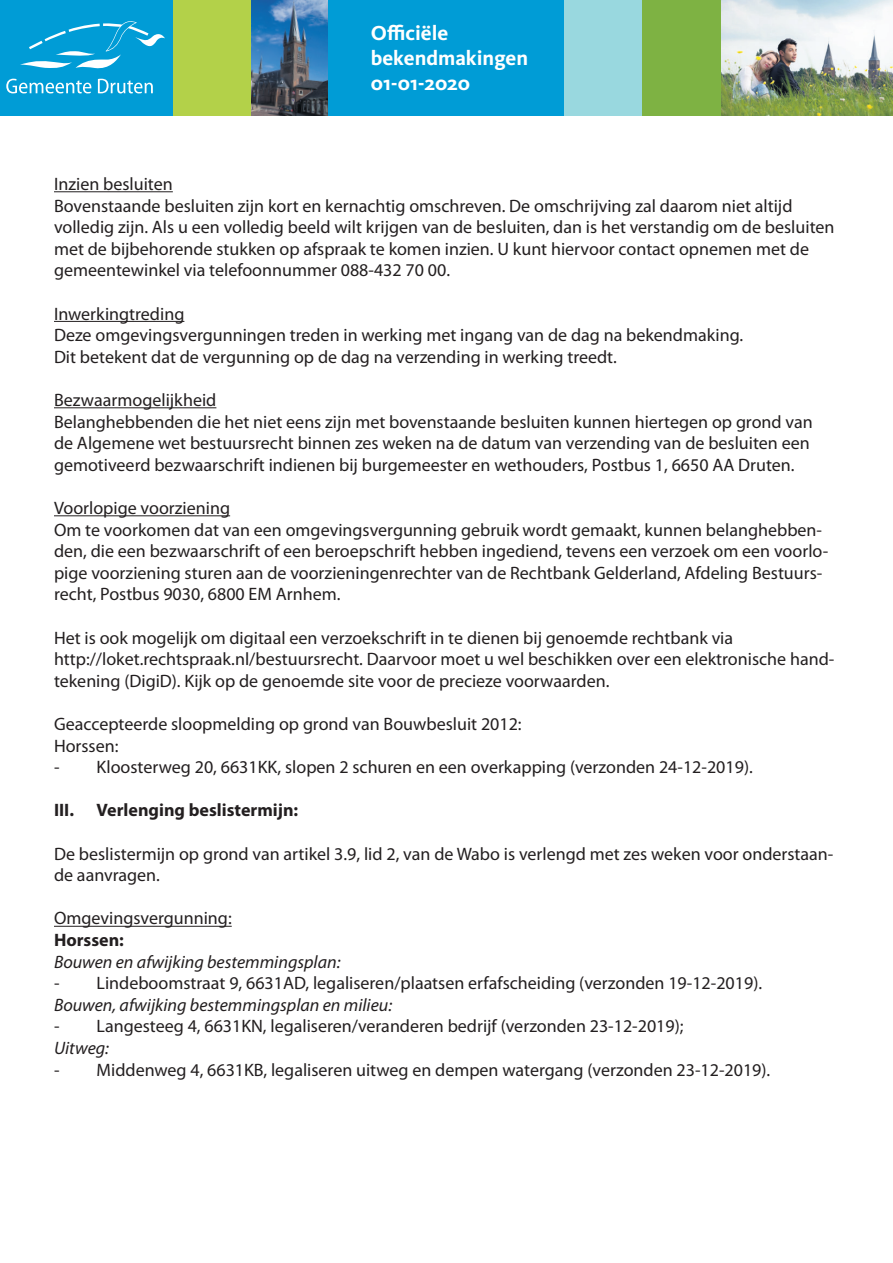
<style>
.page{position:relative;width:893px;height:1263px;background:#fff}
.page>*{position:absolute;margin:0;border:0;box-sizing:border-box;transform-origin:0 0}
.t1{font:700 21px/25.2px "Kievit OT";color:#fff}
.t2{font:18px/21.6px "Myriad Pro";color:#231f20}
.t3{font:italic 18px "Myriad Pro";color:#231f20}
.t4{font:700 18px "Myriad Pro";color:#231f20}
</style>
<div class="page">
<img style="left:250px;top:0;width:79px;height:115px">
<div style="left:329px;top:0;width:235px;height:115px;background:#009cd6"></div>
<div style="left:172px;top:0;width:78px;height:115px;background:#b3d149"></div>
<div style="left:0;top:0;width:172px;height:115px;background:#009cd6"></div>
<svg style="left:20px;top:21px;width:145px;height:48px"></svg>
<svg style="left:6px;top:79px;width:85px;height:14px"></svg>
<svg style="left:98px;top:79px;width:55px;height:14px"></svg>
<img style="left:721px;top:0;width:172px;height:115px">
<div style="left:564px;top:0;width:78px;height:115px;background:#99d8df"></div>
<div style="left:642px;top:0;width:79px;height:115px;background:#7eb243"></div>
<hr style="left:54px;top:191px;width:119px;height:1px;background:#231f20">
<hr style="left:54px;top:321px;width:130px;height:1px;background:#231f20">
<hr style="left:54px;top:407px;width:162px;height:1px;background:#231f20">
<hr style="left:54px;top:515px;width:176px;height:1px;background:#231f20">
<hr style="left:54px;top:926px;width:178px;height:1px;background:#231f20">
<p class="t1" style="left:371px;top:20px;width:159px">Officiële bekendmakingen<br>01-01-2020</p>
<p class="t2" style="left:54px;top:173px;width:782px">Inzien besluiten<br>Bovenstaande besluiten zijn kort en kernachtig omschreven. De omschrijving zal daarom niet altijd volledig zijn. Als u een volledig beeld wilt krijgen van de besluiten, dan is het verstandig om de besluiten met de bijbehorende stukken op afspraak te komen inzien. U kunt hiervoor contact opnemen met de gemeentewinkel via telefoonnummer 088-432 70 00.</p>
<p class="t2" style="left:54px;top:303px;width:691px">Inwerkingtreding<br>Deze omgevingsvergunningen treden in werking met ingang van de dag na bekendmaking.<br>Dit betekent dat de vergunning op de dag na verzending in werking treedt.</p>
<p class="t2" style="left:54px;top:389px;width:760px">Bezwaarmogelijkheid<br>Belanghebbenden die het niet eens zijn met bovenstaande besluiten kunnen hiertegen op grond van de Algemene wet bestuursrecht binnen zes weken na de datum van verzending van de besluiten een gemotiveerd bezwaarschrift indienen bij burgemeester en wethouders, Postbus 1, 6650 AA Druten.</p>
<p class="t2" style="left:54px;top:497px;width:776px">Voorlopige voorziening<br>Om te voorkomen dat van een omgevingsvergunning gebruik wordt gemaakt, kunnen belanghebben&shy;den, die een bezwaarschrift of een beroepschrift hebben ingediend, tevens een verzoek om een voorlo&shy;pige voorziening sturen aan de voorzieningenrechter van de Rechtbank Gelderland, Afdeling Bestuurs&shy;recht, Postbus 9030, 6800 EM Arnhem.</p>
<p class="t2" style="left:54px;top:627px;width:782px">Het is ook mogelijk om digitaal een verzoekschrift in te dienen bij genoemde rechtbank via http://loket.rechtspraak.nl/bestuursrecht. Daarvoor moet u wel beschikken over een elektronische hand&shy;tekening (DigiD). Kijk op de genoemde site voor de precieze voorwaarden.</p>
<p class="t2" style="left:54px;top:713px;width:469px">Geaccepteerde sloopmelding op grond van Bouwbesluit 2012:<br>Horssen:</p>
<p class="t2" style="left:54px;top:757px;width:700px">- Kloosterweg 20, 6631KK, slopen 2 schuren en een overkapping (verzonden 24-12-2019).</p>
<p class="t4" style="left:54px;top:800px;width:246px">III. Verlenging beslistermijn:</p>
<p class="t2" style="left:54px;top:843px;width:781px">De beslistermijn op grond van artikel 3.9, lid 2, van de Wabo is verlengd met zes weken voor onderstaan&shy;de aanvragen.</p>
<p class="t2" style="left:54px;top:908px;width:179px">Omgevingsvergunning:</p>
<p class="t4" style="left:54px;top:930px;width:71px">Horssen:</p>
<p class="t3" style="left:54px;top:952px;width:288px">Bouwen en afwijking bestemmingsplan:</p>
<p class="t2" style="left:54px;top:973px;width:710px">- Lindeboomstraat 9, 6631AD, legaliseren/plaatsen erfafscheiding (verzonden 19-12-2019).</p>
<p class="t3" style="left:54px;top:995px;width:340px">Bouwen, afwijking bestemmingsplan en milieu:</p>
<p class="t2" style="left:54px;top:1016px;width:631px">- Langesteeg 4, 6631KN, legaliseren/veranderen bedrijf (verzonden 23-12-2019);</p>
<p class="t3" style="left:54px;top:1038px;width:57px">Uitweg:</p>
<p class="t2" style="left:54px;top:1059px;width:718px">- Middenweg 4, 6631KB, legaliseren uitweg en dempen watergang (verzonden 23-12-2019).</p>
</div>
